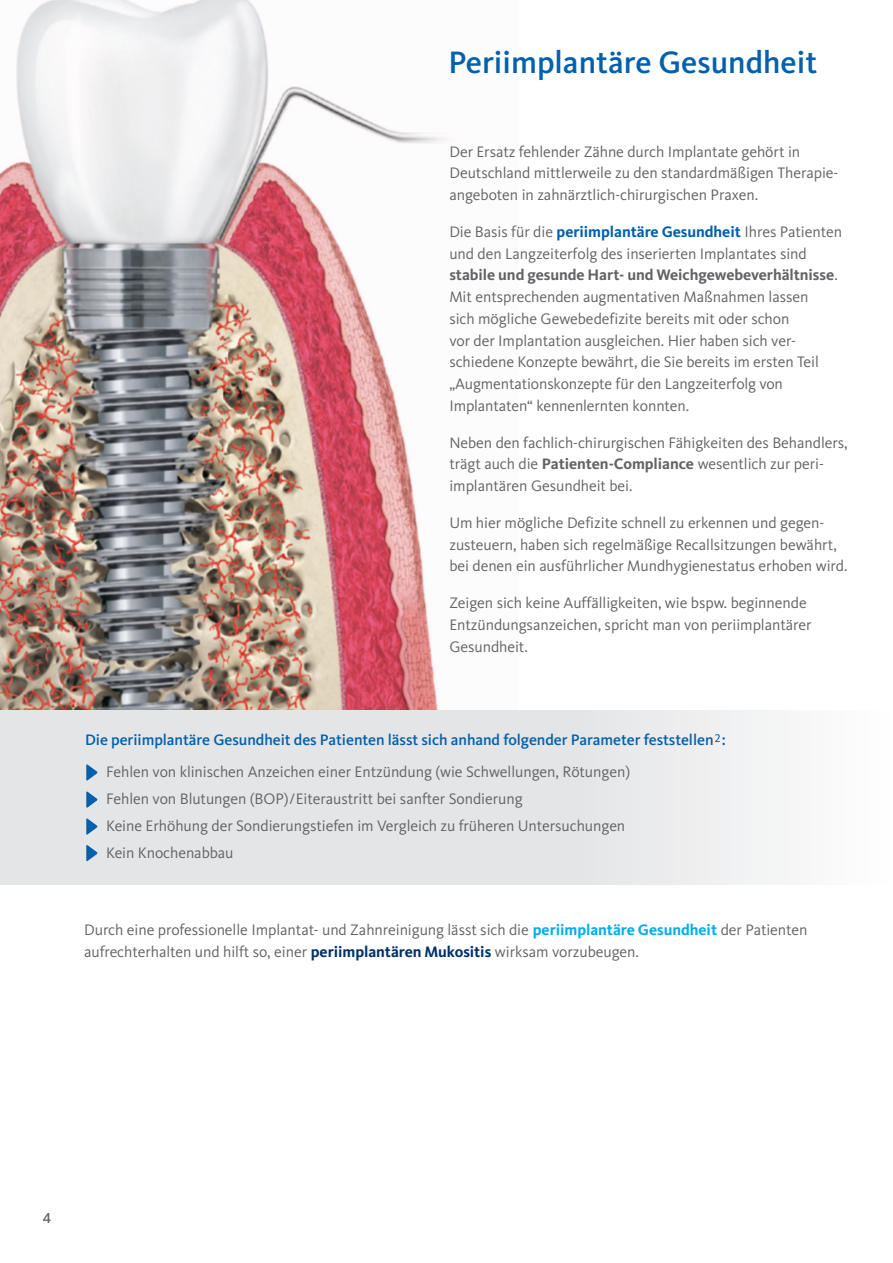
<style>
.page{position:relative;width:893px;height:1263px;background:#fff}
.page>*{position:absolute;margin:0;border:0;box-sizing:border-box;transform-origin:0 0}
.t1{font:500 32.1px "Kievit Pro";color:#0160ae}
.t2{font:15.75px/21.8px "Kievit OT";letter-spacing:-.005em;color:#636366}
.t3{font:500 15.75px/31.5px "Kievit OT";letter-spacing:-.005em;color:#0160ae}
.t4{font:500 15px "Kievit OT";color:#636366}
.s1{font-weight:700;color:#0160ae}
.s2{font-weight:700}
.s3{font-weight:400;color:#636366}
.s4{font-weight:700;color:#00aeef}
.s5{font-weight:700;color:#003268}
</style>
<div class="page">
<img style="left:0;top:0;width:447px;height:710px">
<div style="left:0;top:710px;width:893px;height:174px;background:#e4e5e7"></div>
<div style="left:578px;top:710px;width:315px;height:174px;background:#f1f2f3"></div>
<svg style="left:86px;top:764px;width:11px;height:16px"></svg>
<svg style="left:86px;top:845px;width:11px;height:16px"></svg>
<svg style="left:86px;top:818px;width:11px;height:17px"></svg>
<svg style="left:86px;top:791px;width:11px;height:17px"></svg>
<h1 class="t1" style="left:448px;top:50px;width:370px">Periimplantäre Gesundheit</h1>
<p class="t2" style="left:449px;top:142px;width:391px">Der Ersatz fehlender Zähne durch Implantate gehört in<br>Deutschland mittlerweile zu den standardmäßigen Therapie&shy;angeboten in zahnärztlich-chirurgischen Praxen.</p>
<p class="t2" style="left:449px;top:222px;width:394px">Die Basis für die <span class="s1">periimplantäre Gesundheit</span> Ihres Patienten und den Langzeiterfolg des inserierten Implantates sind <span class="s2">stabile und gesunde Hart- und Weichgewebeverhältnisse</span>.<br>Mit entsprechenden augmentativen Maßnahmen lassen<br>sich mögliche Gewebedefizite bereits mit oder schon<br>vor der Implantation ausgleichen. Hier haben sich ver&shy;schiedene Konzepte bewährt, die Sie bereits im ersten Teil „Augmentationskonzepte für den Langzeiterfolg von Implantaten“ kennenlernten konnten.</p>
<p class="t2" style="left:449px;top:433px;width:400px">Neben den fachlich-chirurgischen Fähigkeiten des Behandlers, trägt auch die <span class="s2">Patienten-Compliance</span> wesentlich zur peri&shy;implantären Gesundheit bei.</p>
<p class="t2" style="left:449px;top:513px;width:400px">Um hier mögliche Defizite schnell zu erkennen und gegen&shy;zusteuern, haben sich regelmäßige Recallsitzungen bewährt, bei denen ein ausführlicher Mundhygienestatus erhoben wird.</p>
<p class="t2" style="left:449px;top:593px;width:364px">Zeigen sich keine Auffälligkeiten, wie bspw. beginnende<br>Entzündungsanzeichen, spricht man von periimplantärer<br>Gesundheit.</p>
<p class="t3" style="left:106px;top:726px;width:621px;text-indent:-21px">Die periimplantäre Gesundheit des Patienten lässt sich anhand folgender Parameter feststellen<sup>2</sup>:<br><span class="s3">Fehlen von klinischen Anzeichen einer Entzündung (wie Schwellungen, Rötungen)</span></p>
<p class="t2" style="left:106px;top:786px;width:521px;line-height:27px">Fehlen von Blutungen (BOP)/Eiteraustritt bei sanfter Sondierung<br>Keine Erhöhung der Sondierungstiefen im Vergleich zu früheren Untersuchungen<br>Kein Knochenabbau</p>
<p class="t2" style="left:84px;top:920px;width:725px">Durch eine professionelle Implantat- und Zahnreinigung lässt sich die <span class="s4">periimplantäre Gesundheit</span> der Patienten aufrechterhalten und hilft so, einer <span class="s5">periimplantären Mukositis</span> wirksam vorzubeugen.</p>
<p class="t4" style="left:43px;top:1212px;width:10px">4</p>
</div>
